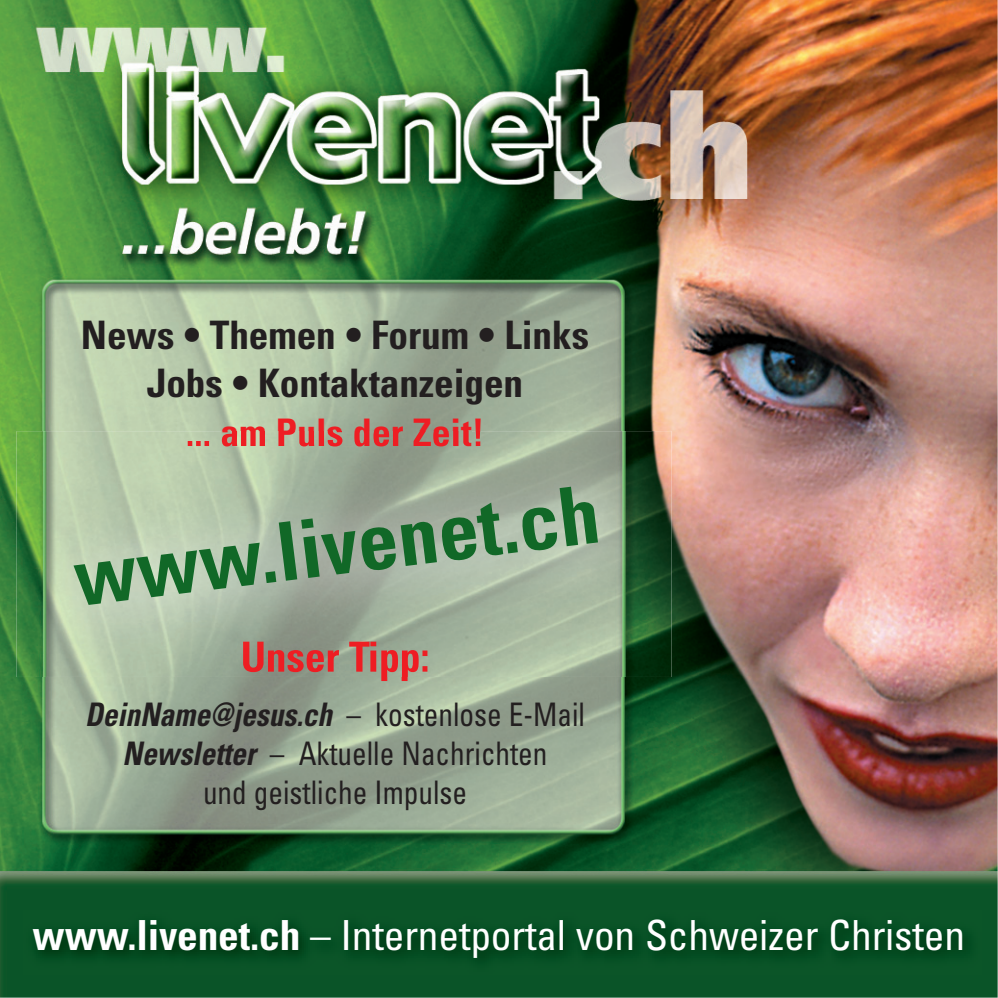
<style>
.page{position:relative;width:998px;height:998px;background:#fff}
.page>*{position:absolute;margin:0;border:0;box-sizing:border-box;transform-origin:0 0}
.t1{font:700 condensed 81.2px "Univers";color:#116827}
.t2{font:condensed 41.6px "Univers";letter-spacing:-.005em;color:#fff}
.t3{font:700 condensed 39.2px/48.8px "Univers";color:#231f20;text-align:center}
.t4{font:700 condensed 38px "Univers";color:#ee1d23}
.t5{font:condensed 32.4px/38.8px "Univers";color:#231f20;text-align:center;scale:.9 1}
.s1{font-weight:700;font-style:italic}
.s2{font-weight:700}
</style>
<div class="page">
<img style="left:0;top:0;width:997px;height:997px">
<img style="left:17px;top:431px;width:654px;height:246px">
<img style="left:188px;top:441px;width:21px;height:5px">
<img style="left:222px;top:431px;width:249px;height:15px">
<img style="left:475px;top:431px;width:6px;height:15px">
<img style="left:243px;top:641px;width:96px;height:1px">
<img style="left:243px;top:642px;width:96px;height:30px">
<img style="left:339px;top:641px;width:88px;height:36px">
<img style="left:349px;top:642px;width:78px;height:35px">
<img style="left:24px;top:911px;width:958px;height:63px">
<p class="t3" style="left:81px;top:314px;width:510px">News • Themen • Forum • Links<br>Jobs • Kontaktanzeigen</p>
<p class="t4" style="left:186px;top:419px;width:300px">... am Puls der Zeit!</p>
<h1 class="t1" style="left:70px;top:548px;width:530px;rotate:-7deg">www.livenet.ch</h1>
<p class="t5" style="left:85px;top:698px;width:557px"><span class="s1">DeinName@jesus.ch</span> – kostenlose E-Mail<br><span class="s1">Newsletter</span> – Aktuelle Nachrichten<br>und geistliche Impulse</p>
<p class="t2" style="left:33px;top:920px;width:934px"><span class="s2">www.livenet.ch</span> – Internetportal von Schweizer Christen</p>
</div>
